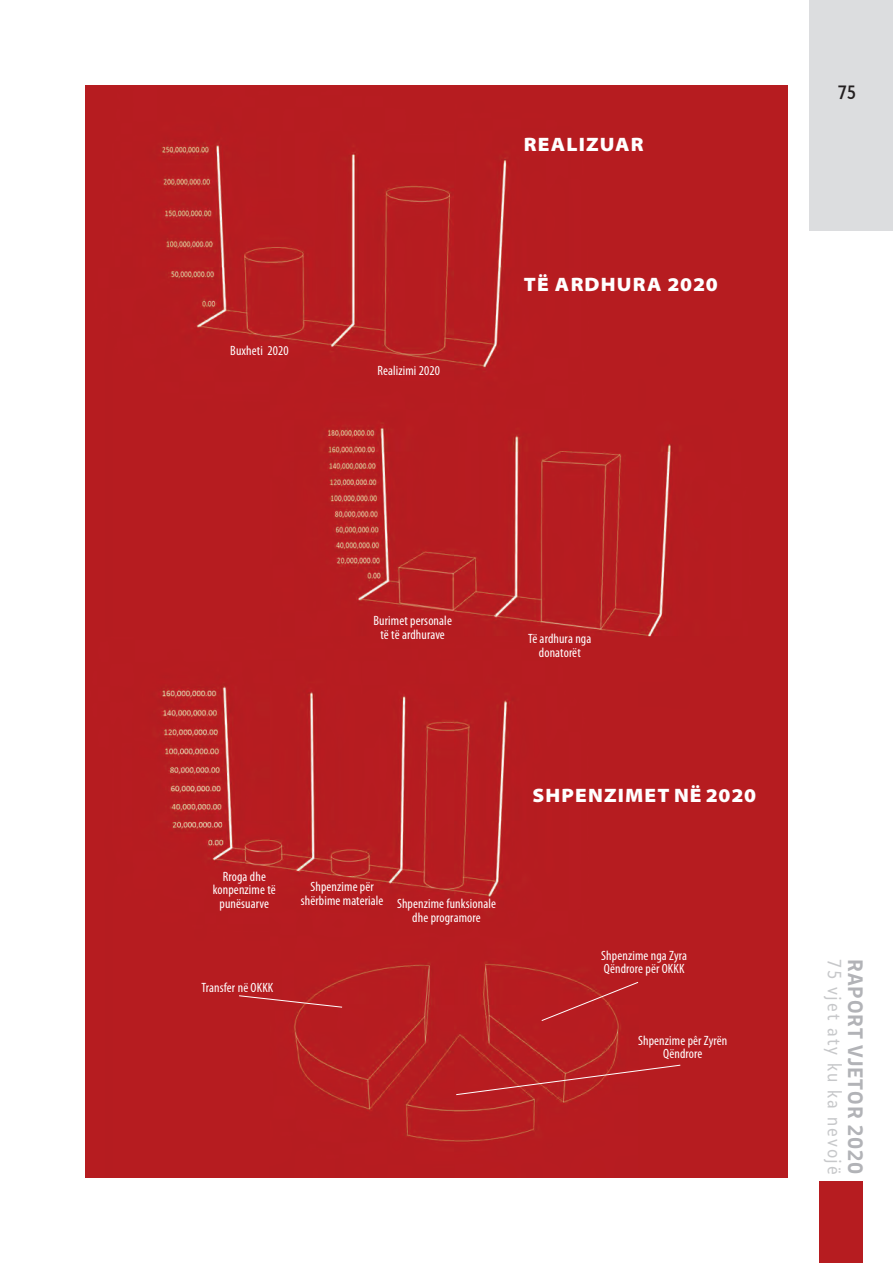
<style>
.page{position:relative;width:893px;height:1263px;background:#fff}
.page>*{position:absolute;margin:0;border:0;box-sizing:border-box;transform-origin:0 0}
.t1{font:900 semi-expanded 19.5px "Myriad Pro";letter-spacing:.06em;color:#fff}
.t2{font:700 19.5px "Stobi Sans";letter-spacing:.05em;color:#b2b3b7}
.t3{font:18px "Skola Sans Cn";letter-spacing:.11em;color:#c7c8ca}
.t4{font:500 18px "Skola Sans Cn";color:#231f20}
.t5{font:condensed 13.5px/13.5px "Myriad Pro";letter-spacing:.01em;color:#fff;text-align:center}
</style>
<div class="page">
<div style="left:809px;top:0;width:84px;height:230px;background:#dcdddf"></div>
<div style="left:819px;top:1182px;width:44px;height:81px;background:#b61c20"></div>
<div style="left:86px;top:85px;width:702px;height:1093px;background:#b61c20"></div>
<svg style="left:541px;top:981px;width:98px;height:40px;background:#b82326"></svg>
<svg style="left:455px;top:1064px;width:226px;height:31px;background:#b82528"></svg>
<svg style="left:238px;top:995px;width:105px;height:13px"></svg>
<p class="t5" style="left:230px;top:343px;width:60px">Buxheti 2020</p>
<p class="t5" style="left:377px;top:364px;width:64px">Realizimi 2020</p>
<h1 class="t1" style="left:524px;top:131px;width:121px">REALIZUAR</h1>
<h1 class="t1" style="left:524px;top:272px;width:195px">TË ARDHURA 2020</h1>
<h2 class="t4" style="left:838px;top:81px;width:20px">75</h2>
<p class="t5" style="left:373px;top:614px;width:80px">Burimet personale të të ardhurave</p>
<p class="t5" style="left:528px;top:632px;width:65px">Të ardhura nga donatorët</p>
<p class="t5" style="left:213px;top:869px;width:64px">Rroga dhe konpenzime të punësuarve</p>
<p class="t5" style="left:301px;top:880px;width:84px">Shpenzime për shërbime materiale</p>
<p class="t5" style="left:397px;top:897px;width:101px">Shpenzime funksionale dhe programore</p>
<p class="t5" style="left:201px;top:981px;width:73px">Transfer në OKKK</p>
<h1 class="t1" style="left:532px;top:782px;width:225px">SHPENZIMET NË 2020</h1>
<p class="t5" style="left:601px;top:948px;width:87px;text-align:left">Shpenzime nga Zyra<br>Qëndrore për OKKK</p>
<p class="t5" style="left:638px;top:1033px;width:91px">Shpenzime pêr Zyrën<br>Qëndrore</p>
<h2 class="t3" style="left:845px;top:959px;width:217px;rotate:90deg">75 vjet aty ku ka nevojë</h2>
<h1 class="t2" style="left:869px;top:959px;width:217px;rotate:90deg">RAPORT VJETOR 2020</h1>
</div>
